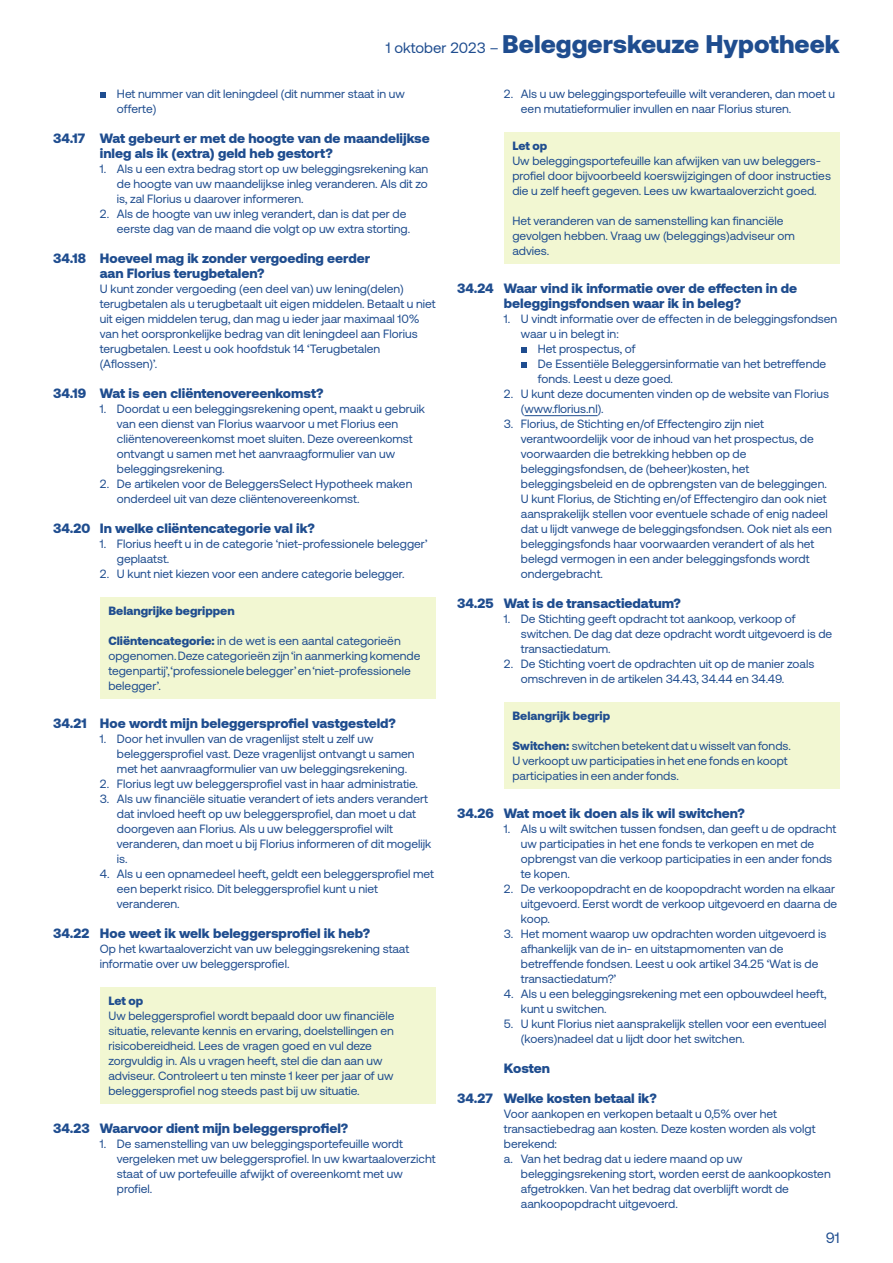
<style>
.page{position:relative;width:893px;height:1263px;background:#fff}
.page>*{position:absolute;margin:0;border:0;box-sizing:border-box;transform-origin:0 0}
.t1{font:900 25.5px "Aeonik";color:#1f4d8f}
.t2{font:15px "Aeonik";color:#1f4d8f}
.t3{font:900 13.5px/15px "Aeonik";color:#1f4d8f}
.t4{font:12px/15px "Aeonik";color:#1f4d8f}
.t5{font:900 12px "Aeonik";color:#1f4d8f}
.s1{font-weight:400;font-size:15px}
.s2{font-weight:900}
</style>
<div class="page">
<svg style="left:100px;top:92px;width:6px;height:6px"></svg>
<div style="left:100px;top:597px;width:336px;height:101px;background:#f2f7d2"></div>
<div style="left:100px;top:987px;width:336px;height:116px;background:#f2f7d2"></div>
<hr style="left:524px;top:415px;width:74px;height:1px;background:#1f4d8f">
<div style="left:504px;top:132px;width:336px;height:131px;background:#f2f7d2"></div>
<svg style="left:521px;top:347px;width:6px;height:6px"></svg>
<svg style="left:521px;top:362px;width:6px;height:6px"></svg>
<div style="left:504px;top:702px;width:336px;height:86px;background:#f2f7d2"></div>
<h1 class="t1" style="left:386px;top:29px;width:456px"><span class="s1">1 oktober 2023 –</span> Beleggerskeuze Hypotheek</h1>
<p class="t4" style="left:117px;top:87px;width:289px">Het nummer van dit leningdeel (dit nummer staat in uw offerte)</p>
<p class="t3" style="left:100px;top:131px;width:331px;text-indent:-47px">34.17 Wat gebeurt er met de hoogte van de maandelijkse inleg als ik (extra) geld heb gestort?</p>
<p class="t4" style="left:117px;top:162px;width:313px;text-align:justify;text-indent:-17px">1. Als u een extra bedrag stort op uw beleggingsrekening kan de hoogte van uw maandelijkse inleg veranderen. Als dit zo is, zal Florius u daarover informeren.</p>
<p class="t4" style="left:117px;top:207px;width:295px;text-indent:-17px">2. Als de hoogte van uw inleg verandert, dan is dat per de eerste dag van de maand die volgt op uw extra storting.</p>
<p class="t3" style="left:100px;top:251px;width:272px;text-indent:-47px">34.18 Hoeveel mag ik zonder vergoeding eerder aan Florius terugbetalen?</p>
<p class="t4" style="left:100px;top:282px;width:337px">U kunt zonder vergoeding (een deel van) uw lening(delen) terugbetalen als u terugbetaalt uit eigen middelen. Betaalt u niet uit eigen middelen terug, dan mag u ieder jaar maximaal 10% van het oorspronkelijke bedrag van dit leningdeel aan Florius terugbetalen. Leest u ook hoofdstuk 14 ‘Terugbetalen (Aflossen)’.</p>
<p class="t3" style="left:53px;top:386px;width:272px">34.19 Wat is een cliëntenovereenkomst?</p>
<p class="t4" style="left:117px;top:402px;width:310px;text-indent:-17px">1. Doordat u een beleggingsrekening opent, maakt u gebruik van een dienst van Florius waarvoor u met Florius een cliëntenovereenkomst moet sluiten. Deze overeenkomst ontvangt u samen met het aanvraagformulier van uw beleggingsrekening.</p>
<p class="t4" style="left:117px;top:477px;width:297px;text-indent:-17px">2. De artikelen voor de BeleggersSelect Hypotheek maken onderdeel uit van deze cliëntenovereenkomst.</p>
<p class="t3" style="left:53px;top:521px;width:263px">34.20 In welke cliëntencategorie val ik?</p>
<p class="t4" style="left:117px;top:537px;width:312px;text-indent:-17px">1. Florius heeft u in de categorie ‘niet-professionele belegger’ geplaatst.</p>
<p class="t4" style="left:100px;top:567px;width:306px">2. U kunt niet kiezen voor een andere categorie belegger.</p>
<p class="t5" style="left:108px;top:603px;width:128px">Belangrijke begrippen</p>
<p class="t4" style="left:108px;top:633px;width:314px"><span class="s2">Cliëntencategorie:</span> in de wet is een aantal categorieën opgenomen. Deze categorieën zijn ‘in aanmerking komende tegenpartij’, ‘professionele belegger’ en ‘niet-professionele belegger’.</p>
<p class="t3" style="left:53px;top:716px;width:344px">34.21 Hoe wordt mijn beleggersprofiel vastgesteld?</p>
<p class="t4" style="left:117px;top:732px;width:299px;text-indent:-17px">1. Door het invullen van de vragenlijst stelt u zelf uw beleggersprofiel vast. Deze vragenlijst ontvangt u samen met het aanvraagformulier van uw beleggingsrekening.</p>
<p class="t4" style="left:100px;top:777px;width:320px">2. Florius legt uw beleggersprofiel vast in haar administratie.</p>
<p class="t4" style="left:117px;top:792px;width:316px;text-indent:-17px">3. Als uw financiële situatie verandert of iets anders verandert dat invloed heeft op uw beleggersprofiel, dan moet u dat doorgeven aan Florius. Als u uw beleggersprofiel wilt veranderen, dan moet u bij Florius informeren of dit mogelijk is.</p>
<p class="t4" style="left:117px;top:867px;width:319px;text-indent:-17px">4. Als u een opnamedeel heeft, geldt een beleggersprofiel met een beperkt risico. Dit beleggersprofiel kunt u niet veranderen.</p>
<p class="t3" style="left:53px;top:926px;width:318px">34.22 Hoe weet ik welk beleggersprofiel ik heb?</p>
<p class="t4" style="left:100px;top:942px;width:311px">Op het kwartaaloverzicht van uw beleggingsrekening staat informatie over uw beleggersprofiel.</p>
<p class="t5" style="left:108px;top:993px;width:36px">Let op</p>
<p class="t4" style="left:108px;top:1008px;width:288px">Uw beleggersprofiel wordt bepaald door uw financiële situatie, relevante kennis en ervaring, doelstellingen en risicobereidheid. Lees de vragen goed en vul deze zorgvuldig in. Als u vragen heeft, stel die dan aan uw adviseur. Controleert u ten minste 1 keer per jaar of uw beleggersprofiel nog steeds past bij uw situatie.</p>
<p class="t3" style="left:53px;top:1121px;width:297px">34.23 Waarvoor dient mijn beleggersprofiel?</p>
<p class="t4" style="left:117px;top:1137px;width:320px;text-indent:-17px">1. De samenstelling van uw beleggingsportefeuille wordt vergeleken met uw beleggersprofiel. In uw kwartaaloverzicht staat of uw portefeuille afwijkt of overeenkomt met uw profiel.</p>
<p class="t4" style="left:521px;top:87px;width:316px;text-indent:-17px">2. Als u uw beleggingsportefeuille wilt veranderen, dan moet u een mutatieformulier invullen en naar Florius sturen.</p>
<p class="t5" style="left:512px;top:138px;width:36px">Let op</p>
<p class="t4" style="left:512px;top:153px;width:320px">Uw beleggingsportefeuille kan afwijken van uw beleggers&shy;profiel door bijvoorbeeld koerswijzigingen of door instructies die u zelf heeft gegeven. Lees uw kwartaaloverzicht goed.</p>
<p class="t4" style="left:512px;top:213px;width:284px">Het veranderen van de samenstelling kan financiële gevolgen hebben. Vraag uw (beleggings)adviseur om advies.</p>
<p class="t3" style="left:504px;top:281px;width:295px;text-indent:-47px">34.24 Waar vind ik informatie over de effecten in de beleggingsfondsen waar ik in beleg?</p>
<p class="t4" style="left:504px;top:312px;width:335px">1. U vindt informatie over de effecten in de beleggingsfondsen</p>
<p class="t4" style="left:521px;top:327px;width:99px">waar u in belegt in:</p>
<p class="t4" style="left:538px;top:342px;width:99px">Het prospectus, of</p>
<p class="t4" style="left:538px;top:357px;width:290px">De Essentiële Beleggersinformatie van het betreffende</p>
<p class="t4" style="left:538px;top:372px;width:137px">fonds. Leest u deze goed.</p>
<p class="t4" style="left:521px;top:387px;width:310px;text-indent:-17px">2. U kunt deze documenten vinden op de website van Florius (www.florius.nl).</p>
<p class="t4" style="left:521px;top:417px;width:312px;text-indent:-17px">3. Florius, de Stichting en/of Effectengiro zijn niet verantwoordelijk voor de inhoud van het prospectus, de voorwaarden die betrekking hebben op de beleggingsfondsen, de (beheer)kosten, het beleggingsbeleid en de opbrengsten van de beleggingen.<br>U kunt Florius, de Stichting en/of Effectengiro dan ook niet aansprakelijk stellen voor eventuele schade of enig nadeel dat u lijdt vanwege de beleggingsfondsen. Ook niet als een beleggingsfonds haar voorwaarden verandert of als het belegd vermogen in een ander beleggingsfonds wordt ondergebracht.</p>
<p class="t3" style="left:457px;top:596px;width:225px">34.25 Wat is de transactiedatum?</p>
<p class="t4" style="left:521px;top:612px;width:313px;text-indent:-17px">1. De Stichting geeft opdracht tot aankoop, verkoop of switchen. De dag dat deze opdracht wordt uitgevoerd is de transactiedatum.</p>
<p class="t4" style="left:521px;top:657px;width:295px;text-indent:-17px">2. De Stichting voert de opdrachten uit op de manier zoals omschreven in de artikelen 34.43, 34.44 en 34.49.</p>
<p class="t5" style="left:512px;top:708px;width:99px">Belangrijk begrip</p>
<p class="t4" style="left:512px;top:738px;width:280px"><span class="s2">Switchen:</span> switchen betekent dat u wisselt van fonds.<br>U verkoopt uw participaties in het ene fonds en koopt participaties in een ander fonds.</p>
<p class="t3" style="left:457px;top:806px;width:289px">34.26 Wat moet ik doen als ik wil switchen?</p>
<p class="t4" style="left:521px;top:822px;width:317px;text-indent:-17px">1. Als u wilt switchen tussen fondsen, dan geeft u de opdracht uw participaties in het ene fonds te verkopen en met de opbrengst van die verkoop participaties in een ander fonds te kopen.</p>
<p class="t4" style="left:521px;top:882px;width:318px;text-indent:-17px">2. De verkoopopdracht en de koopopdracht worden na elkaar uitgevoerd. Eerst wordt de verkoop uitgevoerd en daarna de koop.</p>
<p class="t4" style="left:521px;top:927px;width:307px;text-indent:-17px">3. Het moment waarop uw opdrachten worden uitgevoerd is afhankelijk van de in- en uitstapmomenten van de betreffende fondsen. Leest u ook artikel 34.25 ‘Wat is de transactiedatum?’</p>
<p class="t4" style="left:521px;top:987px;width:307px;text-indent:-17px">4. Als u een beleggingsrekening met een opbouwdeel heeft, kunt u switchen.</p>
<p class="t4" style="left:521px;top:1017px;width:307px;text-indent:-17px">5. U kunt Florius niet aansprakelijk stellen voor een eventueel (koers)nadeel dat u lijdt door het switchen.</p>
<p class="t3" style="left:504px;top:1061px;width:48px">Kosten</p>
<p class="t3" style="left:457px;top:1091px;width:201px">34.27 Welke kosten betaal ik?</p>
<p class="t4" style="left:504px;top:1107px;width:313px">Voor aankopen en verkopen betaalt u 0,5% over het transactiebedrag aan kosten. Deze kosten worden als volgt berekend:<br>a. Van het bedrag dat u iedere maand op uw</p>
<p class="t4" style="left:521px;top:1167px;width:311px">beleggingsrekening stort, worden eerst de aankoopkosten afgetrokken. Van het bedrag dat overblijft wordt de aankoopopdracht uitgevoerd.</p>
<p class="t2" style="left:826px;top:1229px;width:15px">91</p>
</div>
